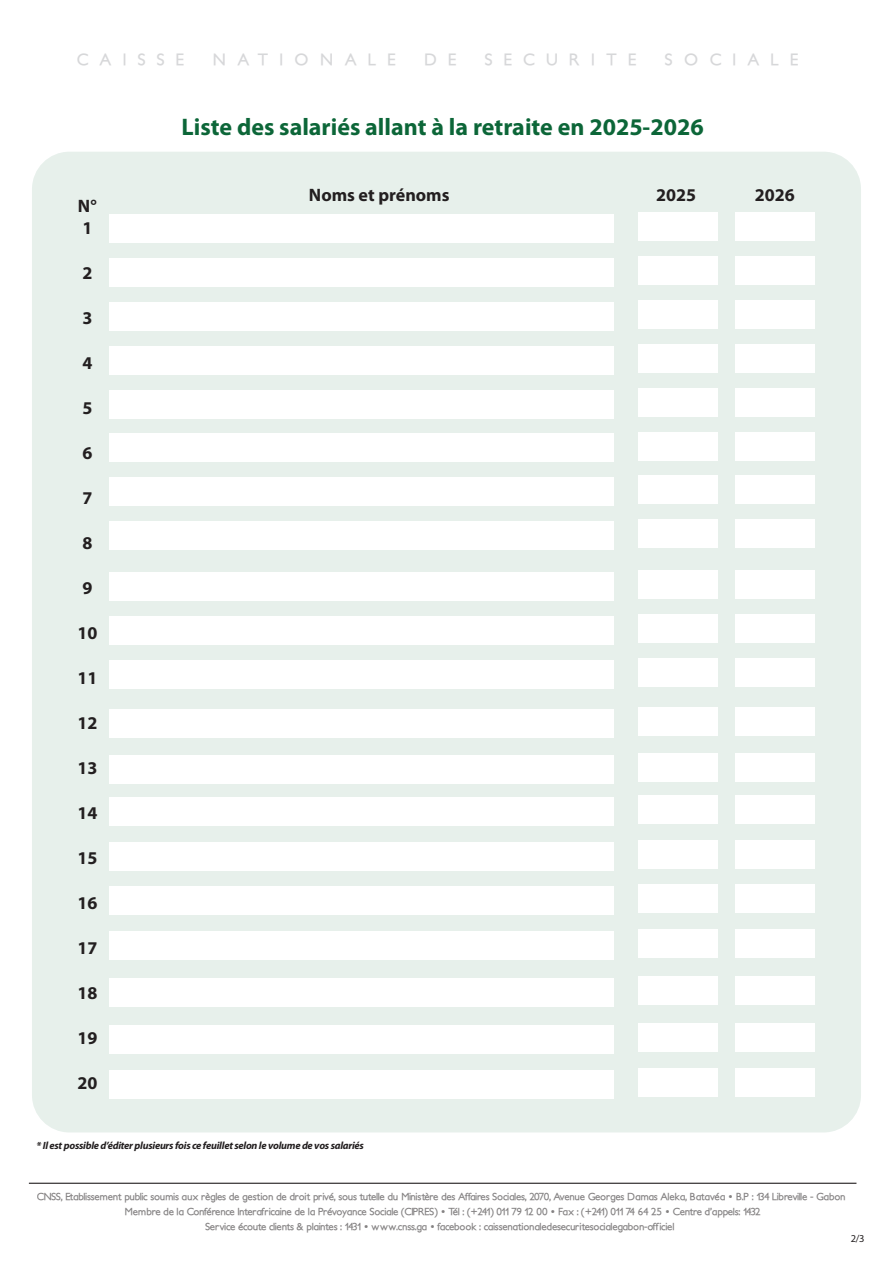
<style>
.page{position:relative;width:893px;height:1263px;background:#fff}
.page>*{position:absolute;margin:0;border:0;box-sizing:border-box;transform-origin:0 0}
.t1{font:700 24px "Myriad Pro";color:#0c6638}
.t2{font:700 18px/22.5px "Myriad Pro";color:#231f20}
.t3{font:700 16.2px "Petita";letter-spacing:.67em;color:#bcbdc0}
.t4{font:italic 700 10.5px "Myriad Pro";letter-spacing:-.025em;color:#231f20}
.t5{font:10.5px "Myriad Pro";color:#231f20}
.t6{font:700 10.2px/15px "Petita";letter-spacing:-.025em;color:#231f20;text-align:center}
</style>
<div class="page">
<div style="left:32px;top:152px;width:829px;height:980px;background:#e7f0eb;border-radius:37px"></div>
<div style="left:109px;top:215px;width:504px;height:28px;background:#fff"></div>
<div style="left:109px;top:258px;width:504px;height:29px;background:#fff"></div>
<div style="left:109px;top:302px;width:504px;height:29px;background:#fff"></div>
<div style="left:109px;top:346px;width:504px;height:29px;background:#fff"></div>
<div style="left:109px;top:390px;width:504px;height:28px;background:#fff"></div>
<div style="left:109px;top:434px;width:504px;height:28px;background:#fff"></div>
<div style="left:109px;top:477px;width:504px;height:29px;background:#fff"></div>
<div style="left:109px;top:521px;width:504px;height:29px;background:#fff"></div>
<div style="left:109px;top:572px;width:504px;height:29px;background:#fff"></div>
<div style="left:109px;top:616px;width:504px;height:28px;background:#fff"></div>
<div style="left:109px;top:660px;width:504px;height:28px;background:#fff"></div>
<div style="left:109px;top:710px;width:504px;height:28px;background:#fff"></div>
<div style="left:109px;top:755px;width:504px;height:28px;background:#fff"></div>
<div style="left:109px;top:797px;width:504px;height:29px;background:#fff"></div>
<div style="left:109px;top:842px;width:504px;height:29px;background:#fff"></div>
<div style="left:109px;top:886px;width:504px;height:29px;background:#fff"></div>
<div style="left:109px;top:931px;width:504px;height:29px;background:#fff"></div>
<div style="left:109px;top:978px;width:504px;height:29px;background:#fff"></div>
<div style="left:109px;top:1025px;width:504px;height:29px;background:#fff"></div>
<div style="left:109px;top:1070px;width:504px;height:29px;background:#fff"></div>
<div style="left:638px;top:213px;width:79px;height:28px;background:#fff"></div>
<div style="left:638px;top:256px;width:79px;height:29px;background:#fff"></div>
<div style="left:638px;top:300px;width:79px;height:29px;background:#fff"></div>
<div style="left:638px;top:344px;width:79px;height:29px;background:#fff"></div>
<div style="left:638px;top:388px;width:79px;height:28px;background:#fff"></div>
<div style="left:638px;top:432px;width:79px;height:28px;background:#fff"></div>
<div style="left:638px;top:476px;width:79px;height:28px;background:#fff"></div>
<div style="left:638px;top:519px;width:79px;height:29px;background:#fff"></div>
<div style="left:638px;top:570px;width:79px;height:29px;background:#fff"></div>
<div style="left:638px;top:614px;width:79px;height:29px;background:#fff"></div>
<div style="left:638px;top:658px;width:79px;height:28px;background:#fff"></div>
<div style="left:638px;top:708px;width:79px;height:28px;background:#fff"></div>
<div style="left:638px;top:753px;width:79px;height:28px;background:#fff"></div>
<div style="left:638px;top:795px;width:79px;height:29px;background:#fff"></div>
<div style="left:638px;top:841px;width:79px;height:28px;background:#fff"></div>
<div style="left:638px;top:884px;width:79px;height:29px;background:#fff"></div>
<div style="left:638px;top:930px;width:79px;height:28px;background:#fff"></div>
<div style="left:638px;top:976px;width:79px;height:29px;background:#fff"></div>
<div style="left:638px;top:1023px;width:79px;height:29px;background:#fff"></div>
<div style="left:638px;top:1068px;width:79px;height:29px;background:#fff"></div>
<div style="left:735px;top:213px;width:80px;height:28px;background:#fff"></div>
<div style="left:735px;top:256px;width:80px;height:29px;background:#fff"></div>
<div style="left:735px;top:300px;width:80px;height:29px;background:#fff"></div>
<div style="left:735px;top:344px;width:80px;height:29px;background:#fff"></div>
<div style="left:735px;top:388px;width:80px;height:28px;background:#fff"></div>
<div style="left:735px;top:432px;width:80px;height:28px;background:#fff"></div>
<div style="left:735px;top:476px;width:80px;height:28px;background:#fff"></div>
<div style="left:735px;top:519px;width:80px;height:29px;background:#fff"></div>
<div style="left:735px;top:570px;width:80px;height:29px;background:#fff"></div>
<div style="left:735px;top:614px;width:80px;height:29px;background:#fff"></div>
<div style="left:735px;top:658px;width:80px;height:28px;background:#fff"></div>
<div style="left:735px;top:708px;width:80px;height:28px;background:#fff"></div>
<div style="left:735px;top:753px;width:80px;height:28px;background:#fff"></div>
<div style="left:735px;top:795px;width:80px;height:29px;background:#fff"></div>
<div style="left:735px;top:841px;width:80px;height:28px;background:#fff"></div>
<div style="left:735px;top:884px;width:80px;height:29px;background:#fff"></div>
<div style="left:735px;top:930px;width:80px;height:28px;background:#fff"></div>
<div style="left:735px;top:976px;width:80px;height:29px;background:#fff"></div>
<div style="left:735px;top:1023px;width:80px;height:29px;background:#fff"></div>
<div style="left:735px;top:1068px;width:80px;height:29px;background:#fff"></div>
<hr style="left:29px;top:1183px;width:827px;height:1px;background:#231f20">
<h3 class="t3" style="left:77px;top:49px;width:110px">CAISSE</h3>
<h3 class="t3" style="left:212px;top:49px;width:185px">NATIONALE</h3>
<h3 class="t3" style="left:424px;top:49px;width:34px">D E</h3>
<h3 class="t3" style="left:485px;top:49px;width:154px">SECURITE</h3>
<h3 class="t3" style="left:664px;top:49px;width:136px">SOCIALE</h3>
<h2 class="t2" style="left:78px;top:194px;width:20px">N°<br>1</h2>
<h2 class="t2" style="left:82px;top:261px;width:11px">2</h2>
<h2 class="t2" style="left:82px;top:306px;width:11px">3</h2>
<h2 class="t2" style="left:82px;top:351px;width:11px">4</h2>
<h2 class="t2" style="left:82px;top:396px;width:11px">5</h2>
<h2 class="t2" style="left:82px;top:441px;width:11px">6</h2>
<h2 class="t2" style="left:82px;top:486px;width:11px">7</h2>
<h2 class="t2" style="left:82px;top:531px;width:11px">8</h2>
<h2 class="t2" style="left:82px;top:576px;width:11px">9</h2>
<h2 class="t2" style="left:77px;top:621px;width:21px">10</h2>
<h2 class="t2" style="left:77px;top:666px;width:21px">11</h2>
<h2 class="t2" style="left:77px;top:711px;width:21px">12</h2>
<h2 class="t2" style="left:77px;top:756px;width:21px">13</h2>
<h2 class="t2" style="left:77px;top:801px;width:21px">14</h2>
<h2 class="t2" style="left:77px;top:846px;width:21px">15</h2>
<h2 class="t2" style="left:77px;top:891px;width:21px">16</h2>
<h2 class="t2" style="left:77px;top:936px;width:21px">17</h2>
<h2 class="t2" style="left:77px;top:981px;width:21px">18</h2>
<h2 class="t2" style="left:77px;top:1026px;width:21px">19</h2>
<h2 class="t2" style="left:77px;top:1071px;width:21px">20</h2>
<h1 class="t1" style="left:182px;top:111px;width:524px">Liste des salariés allant à la retraite en 2025-2026</h1>
<h2 class="t2" style="left:309px;top:183px;width:142px">Noms et prénoms</h2>
<h2 class="t2" style="left:656px;top:183px;width:41px">2025</h2>
<p class="t4" style="left:37px;top:1139px;width:329px">* Il est possible d’éditer plusieurs fois ce feuillet selon le volume de vos salariés</p>
<h2 class="t2" style="left:755px;top:183px;width:41px">2026</h2>
<p class="t6" style="left:37px;top:1189px;width:811px">CNSS, Etablissement public soumis aux règles de gestion de droit privé, sous tutelle du Ministère des Affaires Sociales, 2070, Avenue Georges Damas Aleka, Batavéa • B.P : 134 Libreville - Gabon<br>Membre de la Conférence Interafricaine de la Prévoyance Sociale (CIPRES) • Tél : (+241) 011 79 12 00 • Fax : (+241) 011 74 64 25 • Centre d’appels: 1432<br>Service écoute clients &amp; plaintes : 1431 • www.cnss.ga • facebook : caissenationaledesecuritesocialegabon-officiel</p>
<p class="t5" style="left:851px;top:1232px;width:15px">2/3</p>
</div>
